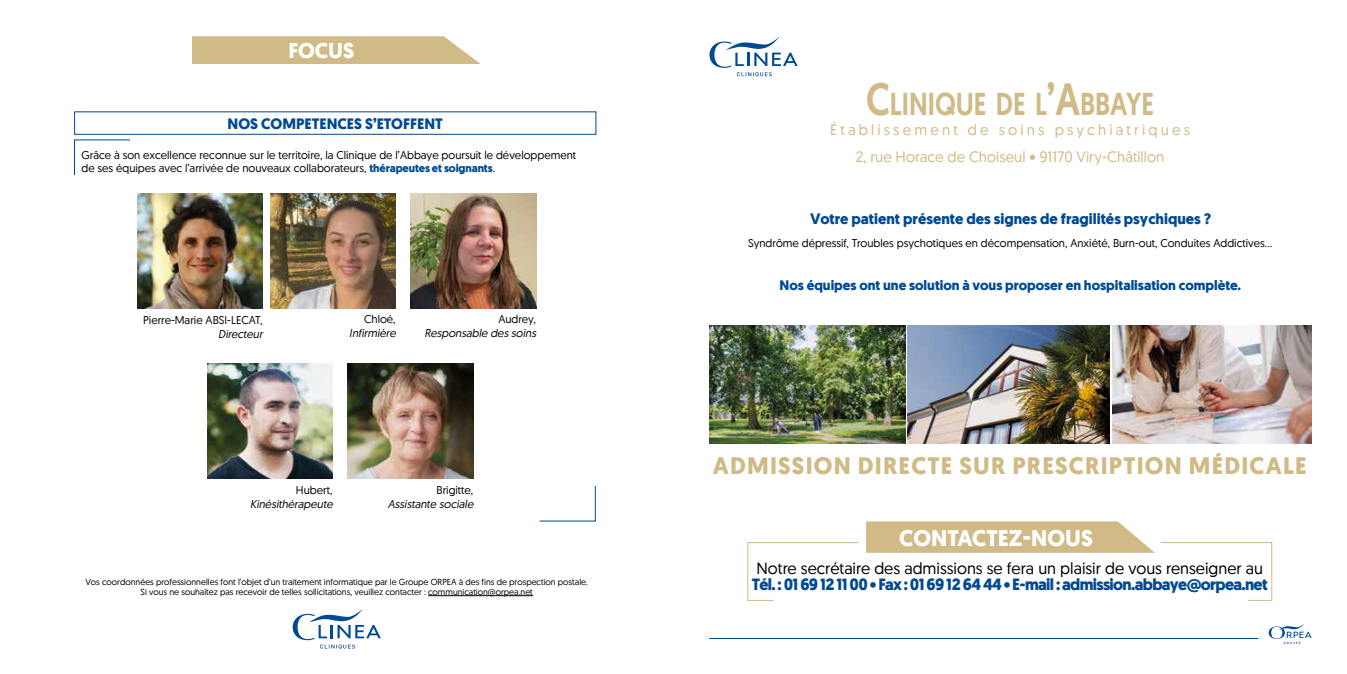
<style>
.page{position:relative;width:1347px;height:674px;background:#fff}
.page>*{position:absolute;margin:0;border:0;box-sizing:border-box;transform-origin:0 0}
.t1{font:500 31.5px "Geomanist";color:#d0bb87;scale:.83 1}
.t2{font:700 23.75px "Geomanist";letter-spacing:.05em;color:#d0bb87}
.t3{font:700 22.5px "Geomanist";color:#fff}
.t4{font:700 21.25px "Geomanist";color:#fff}
.t5{font:700 16.25px "Geomanist";letter-spacing:-.04em;color:#004a93}
.t6{font:16.25px "Geomanist";color:#000}
.t7{font:700 15px "Geomanist";color:#004a93}
.t8{font:15px/26.2px "Geomanist";letter-spacing:.12em;color:#d0bb87;text-align:center}
.t9{font:700 13.75px "Geomanist";color:#004a93}
.t10{font:11.25px/13.8px "Geomanist";color:#000}
.t11{font:italic 11.25px "Geomanist";color:#000}
.t12{font:8.75px/10px "Geomanist";color:#000;text-align:center}
.s1{font-weight:700;color:#004a93}
.s2{font-size:45px}
</style>
<div class="page">
<svg style="left:866px;top:521px;width:288px;height:31px;background:#d3c08f"></svg>
<hr style="left:709px;top:637px;width:549px;height:1px;background:#004a93">
<svg style="left:1268px;top:623px;width:43px;height:20px"></svg>
<svg style="left:709px;top:36px;width:88px;height:40px"></svg>
<svg style="left:293px;top:609px;width:88px;height:39px"></svg>
<svg style="left:747px;top:542px;width:112px;height:58px"></svg>
<svg style="left:1160px;top:542px;width:112px;height:58px"></svg>
<img style="left:1112px;top:325px;width:199px;height:118px">
<img style="left:709px;top:325px;width:196px;height:118px">
<img style="left:908px;top:325px;width:201px;height:118px">
<hr style="left:428px;top:595px;width:105px;height:1px;background:#000">
<svg style="left:192px;top:36px;width:289px;height:28px;background:#d3c090"></svg>
<svg style="left:74px;top:139px;width:56px;height:36px"></svg>
<svg style="left:539px;top:486px;width:57px;height:35px"></svg>
<img style="left:270px;top:193px;width:126px;height:115px">
<img style="left:137px;top:193px;width:126px;height:115px">
<img style="left:207px;top:363px;width:126px;height:115px">
<img style="left:411px;top:193px;width:125px;height:115px">
<img style="left:348px;top:363px;width:125px;height:115px">
<h3 class="t4" style="left:288px;top:36px;width:67px">FOCUS</h3>
<h3 class="t7" style="left:228px;top:113px;width:217px">NOS COMPETENCES S’ETOFFENT</h3>
<p class="t10" style="left:81px;top:147px;width:496px">Grâce à son excellence reconnue sur le territoire, la Clinique de l’Abbaye poursuit le développement de ses équipes avec l’arrivée de nouveaux collaborateurs, <span class="s1">thérapeutes et soignants</span>.</p>
<p class="t10" style="left:143px;top:312px;width:121px">Pierre-Marie ABSI-LECAT,</p>
<p class="t11" style="left:218px;top:326px;width:48px">Directeur</p>
<p class="t10" style="left:364px;top:312px;width:33px">Chloé,</p>
<p class="t11" style="left:349px;top:325px;width:50px">Infirmière</p>
<p class="t10" style="left:498px;top:312px;width:39px">Audrey,</p>
<p class="t11" style="left:424px;top:325px;width:116px">Responsable des soins</p>
<p class="t10" style="left:296px;top:482px;width:38px">Hubert,</p>
<p class="t11" style="left:250px;top:496px;width:87px">Kinésithérapeute</p>
<p class="t10" style="left:436px;top:482px;width:38px">Brigitte,</p>
<p class="t11" style="left:388px;top:496px;width:90px">Assistante sociale</p>
<p class="t12" style="left:86px;top:576px;width:504px">Vos coordonnées professionnelles font l’objet d’un traitement informatique par le Groupe ORPEA à des fins de prospection postale.<br>Si vous ne souhaitez pas recevoir de telles sollicitations, veuillez contacter : communication@orpea.net</p>
<h1 class="t1" style="left:866px;top:83px;width:349px"><span class="s2">C</span>LINIQUE DE L<span class="s2">’A</span>BBAYE</h1>
<h3 class="t8" style="left:830px;top:116px;width:361px">Établissement de soins psychiatriques<br>2, rue Horace de Choiseul • 91170 Viry-Châtillon</h3>
<h3 class="t7" style="left:810px;top:208px;width:402px">Votre patient présente des signes de fragilités psychiques ?</h3>
<p class="t10" style="left:748px;top:235px;width:526px">Syndrôme dépressif, Troubles psychotiques en décompensation, Anxiété, Burn-out, Conduites Addictives...</p>
<p class="t9" style="left:779px;top:276px;width:463px">Nos équipes ont une solution à vous proposer en hospitalisation complète.</p>
<h2 class="t2" style="left:713px;top:449px;width:595px">ADMISSION DIRECTE SUR PRESCRIPTION MÉDICALE</h2>
<h3 class="t3" style="left:899px;top:522px;width:195px">CONTACTEZ-NOUS</h3>
<h3 class="t6" style="left:756px;top:557px;width:508px">Notre secrétaire des admissions se fera un plaisir de vous renseigner au</h3>
<h3 class="t5" style="left:752px;top:573px;width:517px">Tél. : 01 69 12 11 00 • Fax : 01 69 12 64 44 • E-mail : admission.abbaye@orpea.net</h3>
</div>
